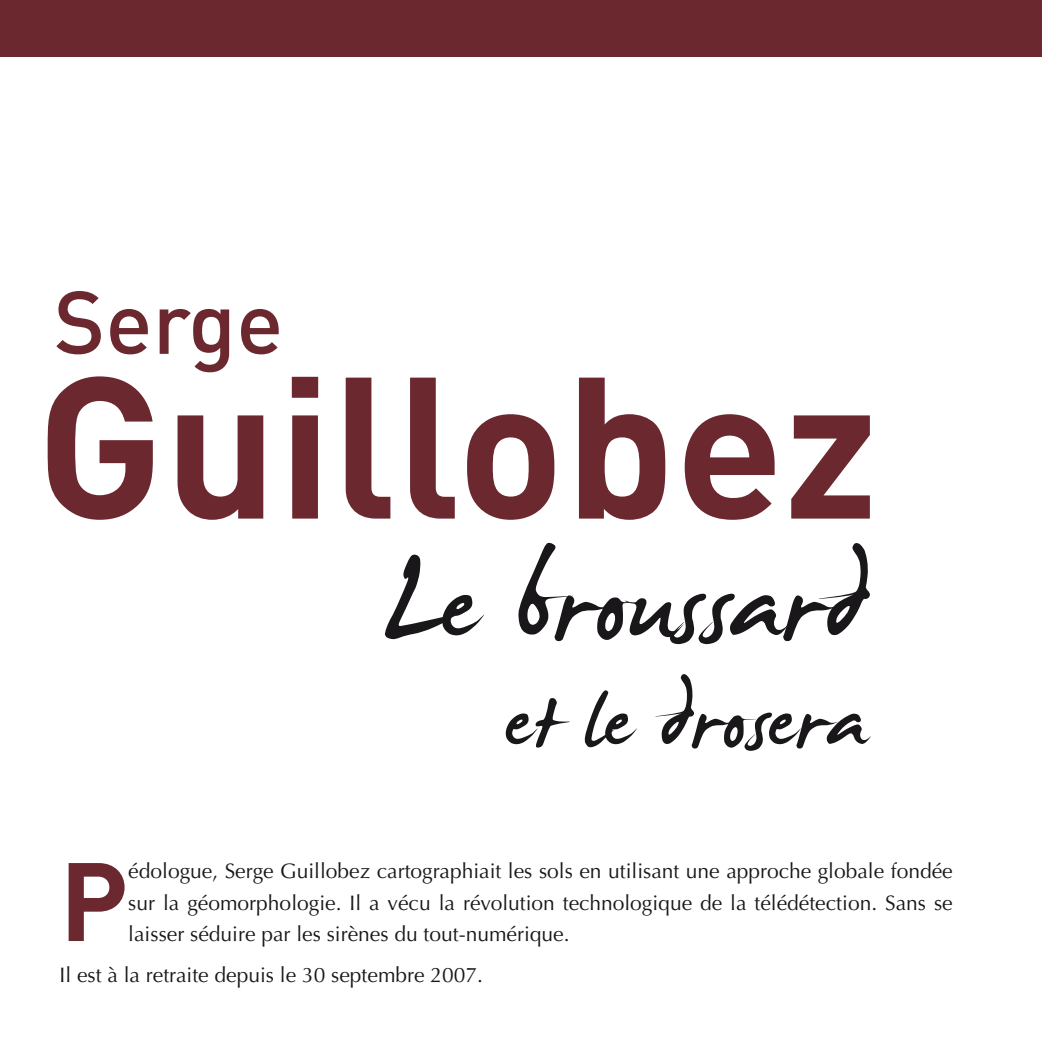
<style>
.page{position:relative;width:1042px;height:1042px;background:#fff}
.page>*{position:absolute;margin:0;border:0;box-sizing:border-box;transform-origin:0 0}
.t1{font:700 197.92px "DIN";color:#6c282f}
.t2{font:184.45px "James Fajardo";color:#1a171b}
.t3{font:140px "James Fajardo";color:#1a171b}
.t4{font:700 109.55px "DIN";color:#6c282f}
.t5{font:500 87.5px "DIN";color:#6c282f}
.t6{font:21px/31.5px "Optima";color:#1a171b;text-align:justify}
</style>
<div class="page">
<div style="left:0;top:0;width:1042px;height:57px;background:#6c282f"></div>
<h3 class="t5" style="left:54px;top:266px;width:231px">Serge</h3>
<h1 class="t1" style="left:36px;top:318px;width:844px">Guillobez</h1>
<h2 class="t2" style="left:386px;top:508px;width:484px">Le broussard</h2>
<h3 class="t3" style="left:506px;top:648px;width:364px">et le drosera</h3>
<h3 class="t4" style="left:60px;top:830px;width:70px">P</h3>
<p class="t6" style="left:128px;top:855px;width:826px">édologue, Serge Guillobez cartographiait les sols en utilisant une approche globale fondée sur la géomorphologie. Il a vécu la révolution technologique de la télédétection. Sans se laisser séduire par les sirènes du tout-numérique.</p>
<p class="t6" style="left:60px;top:960px;width:425px">Il est à la retraite depuis le 30 septembre 2007.</p>
</div>
